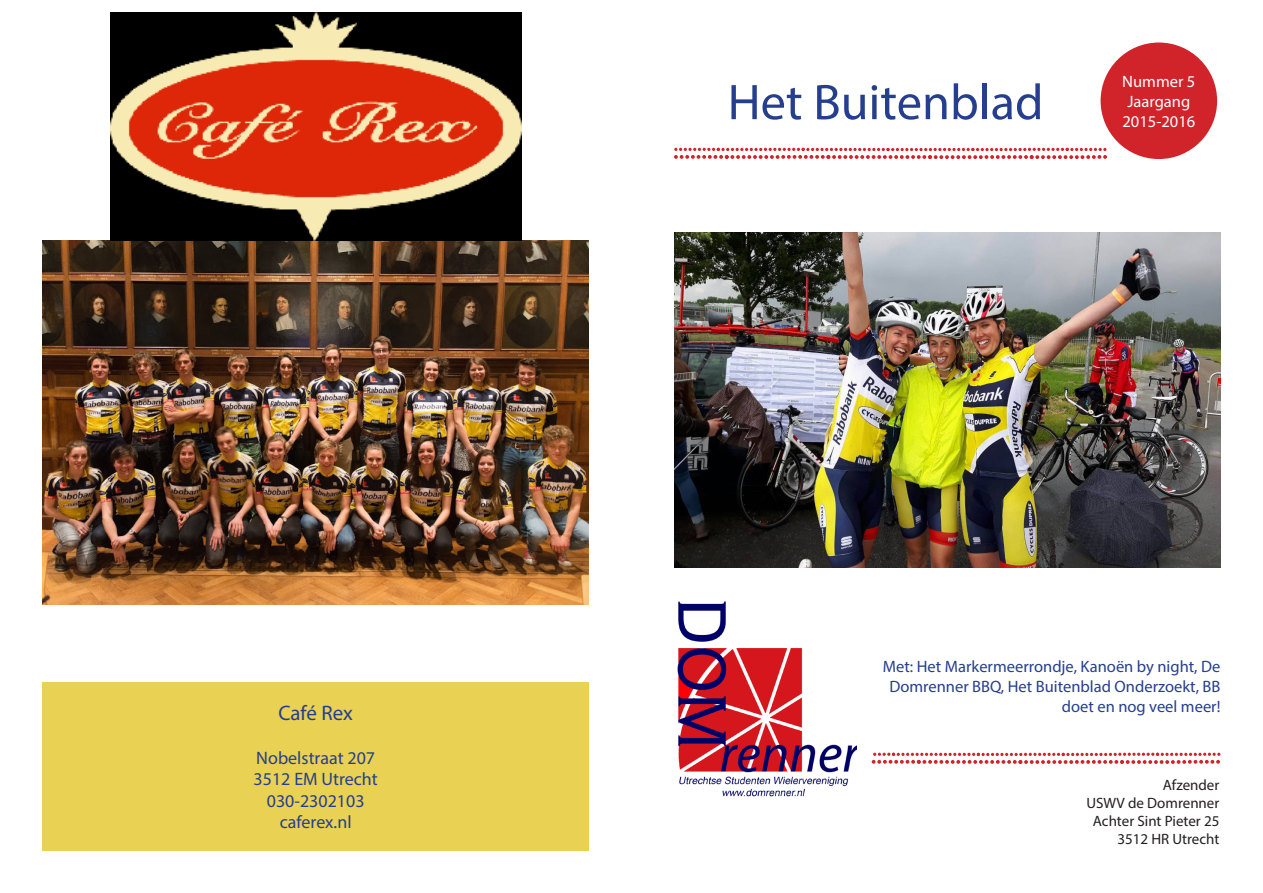
<style>
.page{position:relative;width:1263px;height:893px;background:#fff}
.page>*{position:absolute;margin:0;border:0;box-sizing:border-box;transform-origin:0 0}
.t1{font:50.55px "Myriad Pro";color:#253f8e}
.t2{font:21px "Myriad Pro";letter-spacing:-.005em;color:#253f8e}
.t3{font:18px "Myriad Pro";color:#253f8e}
.t4{font:16.5px/19.8px "Myriad Pro";color:#253f8e;text-align:right}
.t5{font:16.5px "Myriad Pro";color:#fff}
.t6{font:15px "Myriad Pro";color:#231f20}
</style>
<div class="page">
<div style="left:43px;top:682px;width:546px;height:168px;background:#e9d154"></div>
<div style="left:1100px;top:43px;width:117px;height:116px;background:#d1232a;border-radius:50%"></div>
<img style="left:677px;top:601px;width:179px;height:196px">
<svg style="left:674px;top:148px;width:433px;height:11px"></svg>
<svg style="left:872px;top:753px;width:348px;height:11px"></svg>
<img style="left:674px;top:233px;width:546px;height:334px">
<img style="left:43px;top:240px;width:546px;height:364px">
<img style="left:110px;top:13px;width:411px;height:227px">
<p class="t2" style="left:278px;top:700px;width:76px">Café Rex</p>
<p class="t3" style="left:256px;top:746px;width:120px">Nobelstraat 207</p>
<p class="t3" style="left:254px;top:768px;width:126px">3512 EM Utrecht</p>
<p class="t3" style="left:267px;top:790px;width:99px">030-2302103</p>
<p class="t3" style="left:280px;top:811px;width:73px">caferex.nl</p>
<p class="t1" style="left:728px;top:71px;width:317px">Het Buitenblad</p>
<p class="t5" style="left:1122px;top:71px;width:75px">Nummer 5</p>
<p class="t5" style="left:1127px;top:91px;width:64px">Jaargang</p>
<p class="t5" style="left:1122px;top:111px;width:74px">2015-2016</p>
<p class="t4" style="left:883px;top:657px;width:339px">Met: Het Markermeerrondje, Kanoën by night, De<br>Domrenner BBQ, Het Buitenblad Onderzoekt, BB doet en nog veel meer!</p>
<p class="t6" style="left:1163px;top:775px;width:58px">Afzender</p>
<p class="t6" style="left:1086px;top:793px;width:134px">USWV de Domrenner</p>
<p class="t6" style="left:1093px;top:811px;width:128px">Achter Sint Pieter 25</p>
<p class="t6" style="left:1117px;top:829px;width:103px">3512 HR Utrecht</p>
</div>
